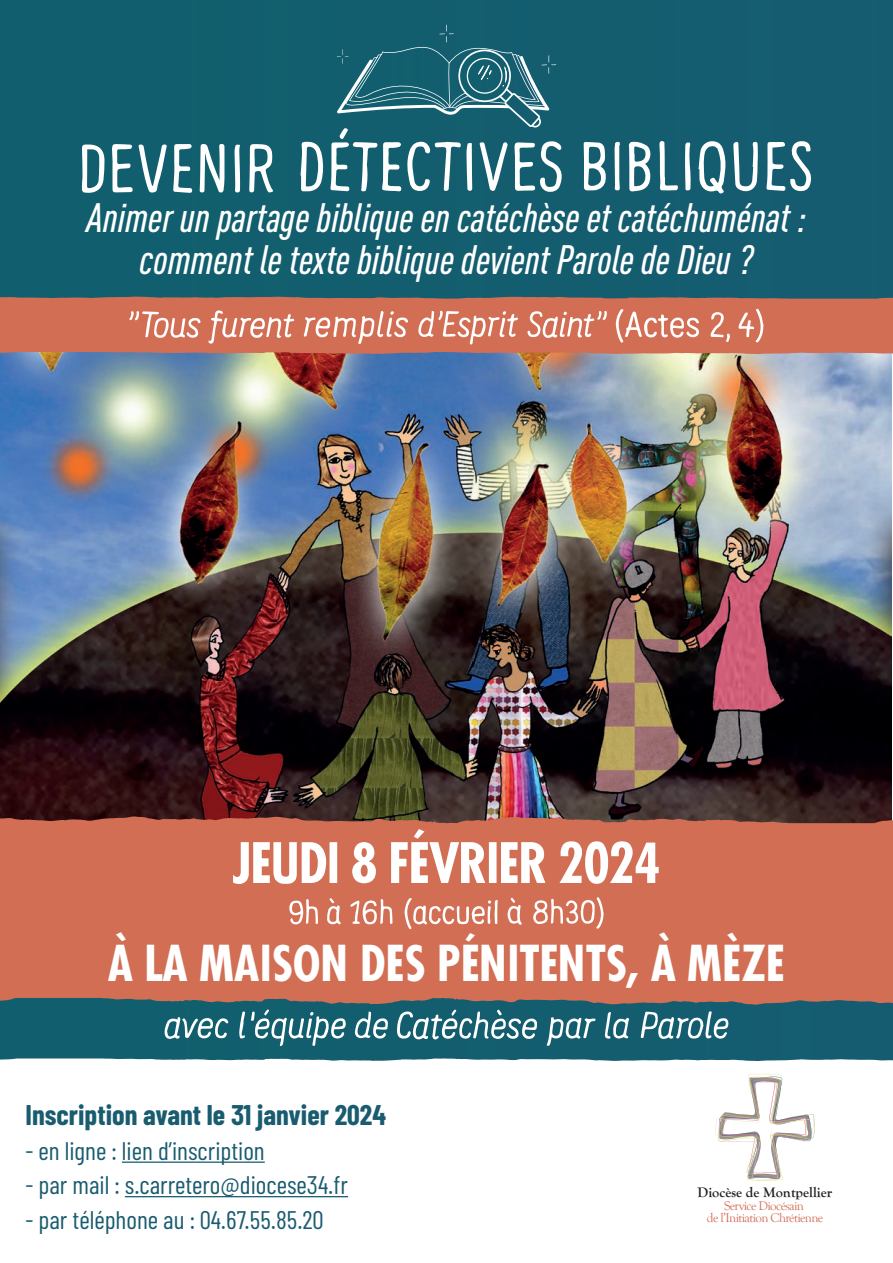
<style>
.page{position:relative;width:893px;height:1263px;background:#fff}
.page>*{position:absolute;margin:0;border:0;box-sizing:border-box;transform-origin:0 0}
.t1{font:700 condensed 54px "Futura";letter-spacing:-.02em;color:#fff}
.t2{font:700 condensed 48px "Futura";color:#fff}
.t3{font:italic 500 condensed 40.5px/42px "DIN Pro";color:#fff;text-align:center}
.t4{font:700 28.5px "Barlow Condensed";color:#195c70}
.t5{font:25.5px "Barlow Condensed";color:#195c70}
.t6{font:700 14.25px "Goudy Old Style T";color:#231f20}
.t7{font:13.05px/11.9px "Goudy Old Style T";letter-spacing:-.05em;color:#d36d54;text-align:center}
</style>
<div class="page">
<img style="left:0;top:354px;width:892px;height:462px">
<div style="left:0;top:0;width:893px;height:315px;background:#135e6f"></div>
<svg style="left:200px;top:144px;width:25px;height:49px"></svg>
<svg style="left:249px;top:144px;width:24px;height:49px"></svg>
<svg style="left:82px;top:144px;width:23px;height:49px"></svg>
<svg style="left:112px;top:144px;width:80px;height:49px"></svg>
<svg style="left:235px;top:144px;width:5px;height:48px"></svg>
<svg style="left:698px;top:141px;width:28px;height:53px"></svg>
<svg style="left:584px;top:142px;width:22px;height:48px"></svg>
<svg style="left:629px;top:141px;width:22px;height:51px"></svg>
<svg style="left:733px;top:142px;width:25px;height:50px"></svg>
<svg style="left:766px;top:141px;width:46px;height:51px"></svg>
<svg style="left:659px;top:141px;width:19px;height:49px"></svg>
<svg style="left:614px;top:142px;width:6px;height:49px"></svg>
<svg style="left:685px;top:142px;width:6px;height:49px"></svg>
<svg style="left:301px;top:141px;width:23px;height:50px"></svg>
<svg style="left:330px;top:25px;width:232px;height:167px"></svg>
<svg style="left:715px;top:1074px;width:100px;height:107px"></svg>
<hr style="left:122px;top:1161px;width:143px;height:2px;background:#195c70">
<hr style="left:125px;top:1196px;width:223px;height:1px;background:#195c70">
<div style="left:0;top:1005px;width:703px;height:56px;background:#125f6e"></div>
<svg style="left:0;top:296px;width:893px;height:58px;background:#c66e57"></svg>
<div style="left:0;top:816px;width:893px;height:189px;background:#d26e54"></div>
<svg style="left:208px;top:310px;width:86px;height:34px"></svg>
<svg style="left:129px;top:311px;width:72px;height:28px;background:#dc917d"></svg>
<svg style="left:304px;top:311px;width:105px;height:33px"></svg>
<svg style="left:418px;top:311px;width:100px;height:34px;background:#dc8e7a"></svg>
<svg style="left:527px;top:310px;width:80px;height:29px"></svg>
<svg style="left:738px;top:308px;width:26px;height:35px"></svg>
<svg style="left:616px;top:309px;width:83px;height:34px"></svg>
<svg style="left:710px;top:311px;width:20px;height:31px"></svg>
<svg style="left:641px;top:1011px;width:87px;height:29px"></svg>
<svg style="left:354px;top:1011px;width:34px;height:28px"></svg>
<svg style="left:164px;top:1017px;width:64px;height:22px"></svg>
<svg style="left:239px;top:1011px;width:6px;height:28px"></svg>
<svg style="left:251px;top:1009px;width:95px;height:37px"></svg>
<svg style="left:605px;top:1012px;width:24px;height:27px"></svg>
<svg style="left:547px;top:1016px;width:49px;height:30px"></svg>
<svg style="left:397px;top:1009px;width:140px;height:32px"></svg>
<svg style="left:289px;top:899px;width:29px;height:26px"></svg>
<svg style="left:350px;top:899px;width:43px;height:25px"></svg>
<svg style="left:327px;top:898px;width:14px;height:26px"></svg>
<svg style="left:405px;top:898px;width:93px;height:31px"></svg>
<svg style="left:532px;top:897px;width:72px;height:32px"></svg>
<svg style="left:507px;top:898px;width:15px;height:27px"></svg>
<p class="t3" style="left:87px;top:193px;width:721px">Animer un partage biblique en catéchèse et catéchuménat : comment le texte biblique devient Parole de Dieu ?</p>
<h1 class="t1" style="left:233px;top:828px;width:429px">JEUDI 8 FÉVRIER 2024</h1>
<p class="t2" style="left:108px;top:932px;width:679px">À LA MAISON DES PÉNITENTS, À MÈZE</p>
<p class="t4" style="left:26px;top:1097px;width:362px">Inscription avant le 31 janvier 2024</p>
<p class="t5" style="left:26px;top:1134px;width:241px">- en ligne : lien d’inscription</p>
<p class="t5" style="left:26px;top:1169px;width:324px">- par mail : s.carretero@diocese34.fr</p>
<p class="t5" style="left:26px;top:1203px;width:299px">- par téléphone au : 04.67.55.85.20</p>
<p class="t6" style="left:697px;top:1184px;width:136px">Diocèse de Montpellier</p>
<p class="t7" style="left:707px;top:1200px;width:118px">Service Diocésain<br>de l’Initiation Chrétienne</p>
</div>
